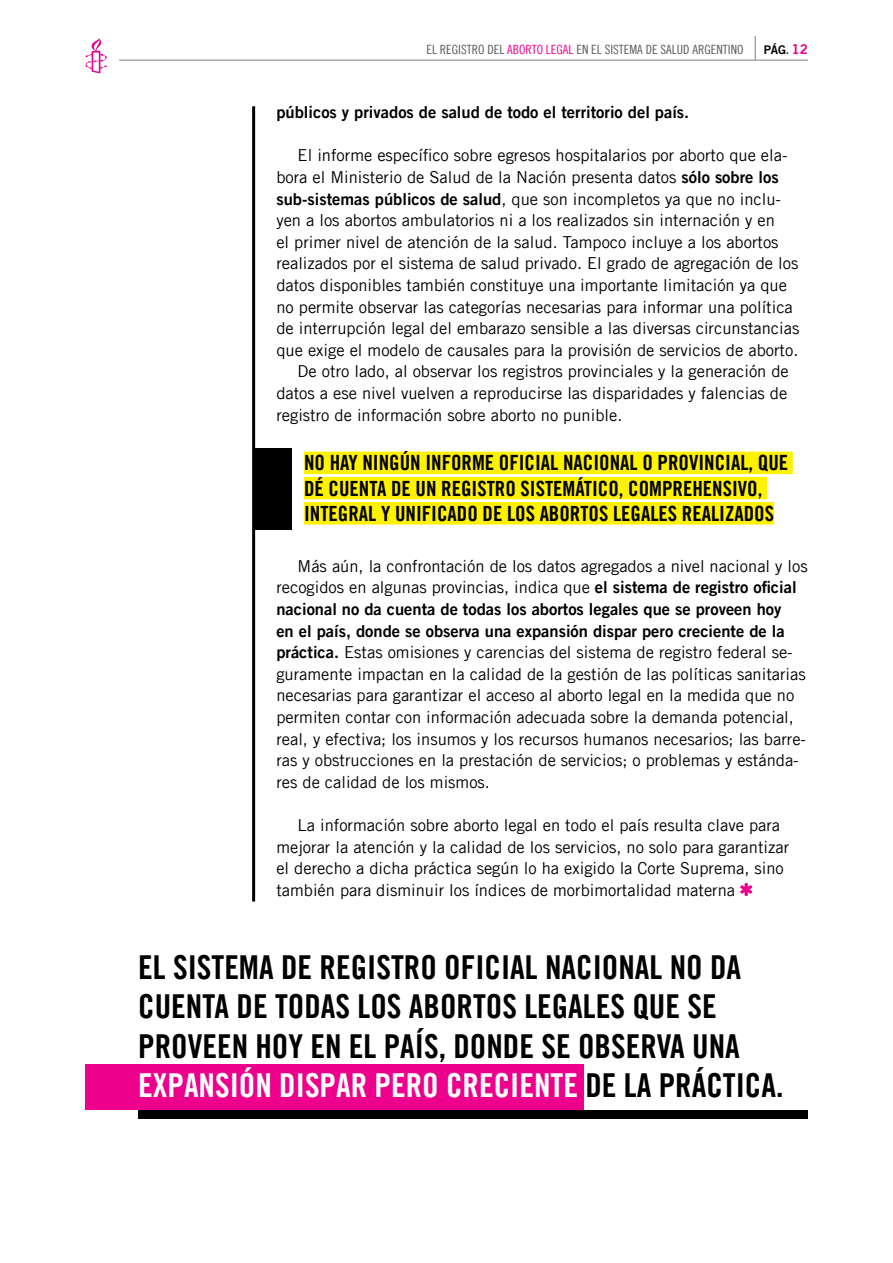
<style>
.page{position:relative;width:893px;height:1263px;background:#fff}
.page>*{position:absolute;margin:0;border:0;box-sizing:border-box;transform-origin:0 0}
.t1{font:33px "Amnesty Trade Gothic Bd Cn 20";color:#000}
.t2{font:33px "Amnesty Trade Gothic Bd Cn 20";color:#fff}
.t3{font:21px "Amnesty Trade Gothic Bd Cn 20";color:#000}
.t4{font:16.5px/21.6px "Amnesty Trade Gothic";color:#000}
.t5{font:16.5px/21.6px "Amnesty Trade Gothic Bd 2";color:#000}
.t6{font:12.75px "Amnesty Trade Gothic Cn 18";color:#58595b}
.t7{font:12px "Amnesty Trade Gothic Bd 2";color:#000}
.s1{color:#ec008c}
.s2{font-family:"Amnesty Trade Gothic Bd Cn 20"}
.s3{font-size:13.5px;color:#ec008c}
.s4{font-family:"Amnesty Trade Gothic Bd 2"}
</style>
<div class="page">
<svg style="left:85px;top:38px;width:22px;height:35px"></svg>
<svg style="left:755px;top:36px;width:1px;height:24px"></svg>
<hr style="left:119px;top:60px;width:689px;height:1px;background:#939598">
<svg style="left:740px;top:883px;width:12px;height:13px"></svg>
<div style="left:85px;top:1064px;width:499px;height:46px;background:#ec008c"></div>
<div style="left:138px;top:1110px;width:670px;height:8px;background:#000"></div>
<div style="left:304px;top:452px;width:489px;height:22px;background:#fff200"></div>
<div style="left:304px;top:477px;width:463px;height:22px;background:#fff200"></div>
<div style="left:304px;top:502px;width:470px;height:22px;background:#fff200"></div>
<div style="left:254px;top:449px;width:38px;height:81px;background:#000"></div>
<hr style="left:252px;top:106px;width:3px;height:795px;background:#000">
<p class="t6" style="left:426px;top:42px;width:318px">EL REGISTRO DEL <span class="s1">ABORTO LEGAL</span> EN EL SISTEMA DE SALUD ARGENTINO</p>
<p class="t7" style="left:764px;top:43px;width:46px">PáG<span class="s2">.</span> <span class="s3">12</span></p>
<p class="t5" style="left:276px;top:101px;width:414px">públicos y privados de salud de todo el territorio del país.</p>
<p class="t4" style="left:298px;top:145px;width:491px">El informe específico sobre egresos hospitalarios por aborto que ela-</p>
<p class="t4" style="left:276px;top:166px;width:504px">bora el Ministerio de Salud de la Nación presenta datos <span class="s4">sólo sobre los</span></p>
<p class="t4" style="left:276px;top:188px;width:506px"><span class="s4">sub-sistemas públicos de salud</span>, que son incompletos ya que no inclu-</p>
<p class="t4" style="left:276px;top:209px;width:500px">yen a los abortos ambulatorios ni a los realizados sin internación y en</p>
<p class="t4" style="left:276px;top:231px;width:504px">el primer nivel de atención de la salud. Tampoco incluye a los abortos</p>
<p class="t4" style="left:276px;top:253px;width:523px">realizados por el sistema de salud privado. El grado de agregación de los</p>
<p class="t4" style="left:276px;top:274px;width:512px">datos disponibles también constituye una importante limitación ya que</p>
<p class="t4" style="left:276px;top:296px;width:518px">no permite observar las categorías necesarias para informar una política</p>
<p class="t4" style="left:276px;top:317px;width:524px">de interrupción legal del embarazo sensible a las diversas circunstancias</p>
<p class="t4" style="left:276px;top:339px;width:523px">que exige el modelo de causales para la provisión de servicios de aborto.</p>
<p class="t4" style="left:298px;top:361px;width:493px">De otro lado, al observar los registros provinciales y la generación de</p>
<p class="t4" style="left:276px;top:382px;width:512px">datos a ese nivel vuelven a reproducirse las disparidades y falencias de</p>
<p class="t4" style="left:276px;top:404px;width:348px">registro de información sobre aborto no punible.</p>
<p class="t3" style="left:304px;top:450px;width:68px">NO HAY NING</p>
<p class="t3" style="left:400px;top:450px;width:63px">ÚN INFORME</p>
<p class="t3" style="left:499px;top:450px;width:104px">OFICIAL NACIONAL</p>
<p class="t3" style="left:642px;top:450px;width:136px">O PROVIN CIAL, QUE</p>
<p class="t3" style="left:304px;top:475px;width:46px">DÉ CUENTA</p>
<p class="t3" style="left:391px;top:475px;width:61px">DEUNREGISTRO</p>
<p class="t3" style="left:521px;top:475px;width:10px">SISTEM</p>
<p class="t3" style="left:575px;top:475px;width:137px">ÁTICO, COMPREHENSI</p>
<p class="t3" style="left:738px;top:475px;width:26px">VO,</p>
<p class="t3" style="left:304px;top:500px;width:10px">INTEGRAL</p>
<p class="t3" style="left:381px;top:500px;width:170px">Y UNIFICADO DELOS ABORTOS</p>
<p class="t3" style="left:613px;top:500px;width:10px">LEGALES</p>
<p class="t3" style="left:682px;top:500px;width:10px">REALI</p>
<p class="t3" style="left:725px;top:500px;width:20px">ZADOS</p>
<p class="t4" style="left:276px;top:555px;width:533px;text-indent:21px">Más aún, la confrontación de los datos agregados a nivel nacional y los recogidos en algunas provincias, indica que <span class="s4">el sistema de registro oficial</span></p>
<p class="t5" style="left:276px;top:598px;width:510px">nacional no da cuenta de todas los abortos legales que se proveen hoy en el país, donde se observa una expansión dispar pero creciente de la</p>
<p class="t4" style="left:276px;top:641px;width:531px"><span class="s4">práctica.</span> Estas omisiones y carencias del sistema de registro federal se&shy;guramente impactan en la calidad de la gestión de las políticas sanitarias necesarias para garantizar el acceso al aborto legal en la medida que no permiten contar con información adecuada sobre la demanda potencial, real, y efectiva; los insumos y los recursos humanos necesarios; las barre&shy;ras y obstrucciones en la prestación de servicios; o problemas y estánda&shy;res de calidad de los mismos.</p>
<p class="t4" style="left:276px;top:814px;width:514px;text-indent:21px">La información sobre aborto legal en todo el país resulta clave para mejorar la atención y la calidad de los servicios, no solo para garantizar el derecho a dicha práctica según lo ha exigido la Corte Suprema, sino también para disminuir los índices de morbimortalidad materna</p>
<h1 class="t1" style="left:138px;top:947px;width:51px">EL SISTEMA</h1>
<h1 class="t1" style="left:281px;top:947px;width:54px">DE REGISTRO</h1>
<h1 class="t1" style="left:444px;top:947px;width:163px">OFICIAL NACIONAL</h1>
<h1 class="t1" style="left:670px;top:947px;width:56px">NO DA</h1>
<h1 class="t1" style="left:138px;top:986px;width:32px">CUENTA</h1>
<h1 class="t1" style="left:237px;top:986px;width:55px">DE TODAS</h1>
<h1 class="t1" style="left:358px;top:986px;width:68px">LOS ABORTOS</h1>
<h1 class="t1" style="left:524px;top:986px;width:15px">LEGALES</h1>
<h1 class="t1" style="left:632px;top:986px;width:70px">QUE SE</h1>
<h1 class="t1" style="left:138px;top:1026px;width:332px">PROVEEN HOY EN EL PAÍS, DONDE</h1>
<h1 class="t1" style="left:541px;top:1026px;width:53px">SE OBSER</h1>
<h1 class="t1" style="left:657px;top:1026px;width:52px">VA UNA</h1>
<h1 class="t2" style="left:138px;top:1065px;width:60px">EXPANSI</h1>
<h1 class="t2" style="left:239px;top:1065px;width:286px">ÓN DISPAR PERO CRECIENTE</h1>
<h1 class="t1" style="left:585px;top:1065px;width:199px">DE LA PRÁCTI CA.</h1>
</div>
